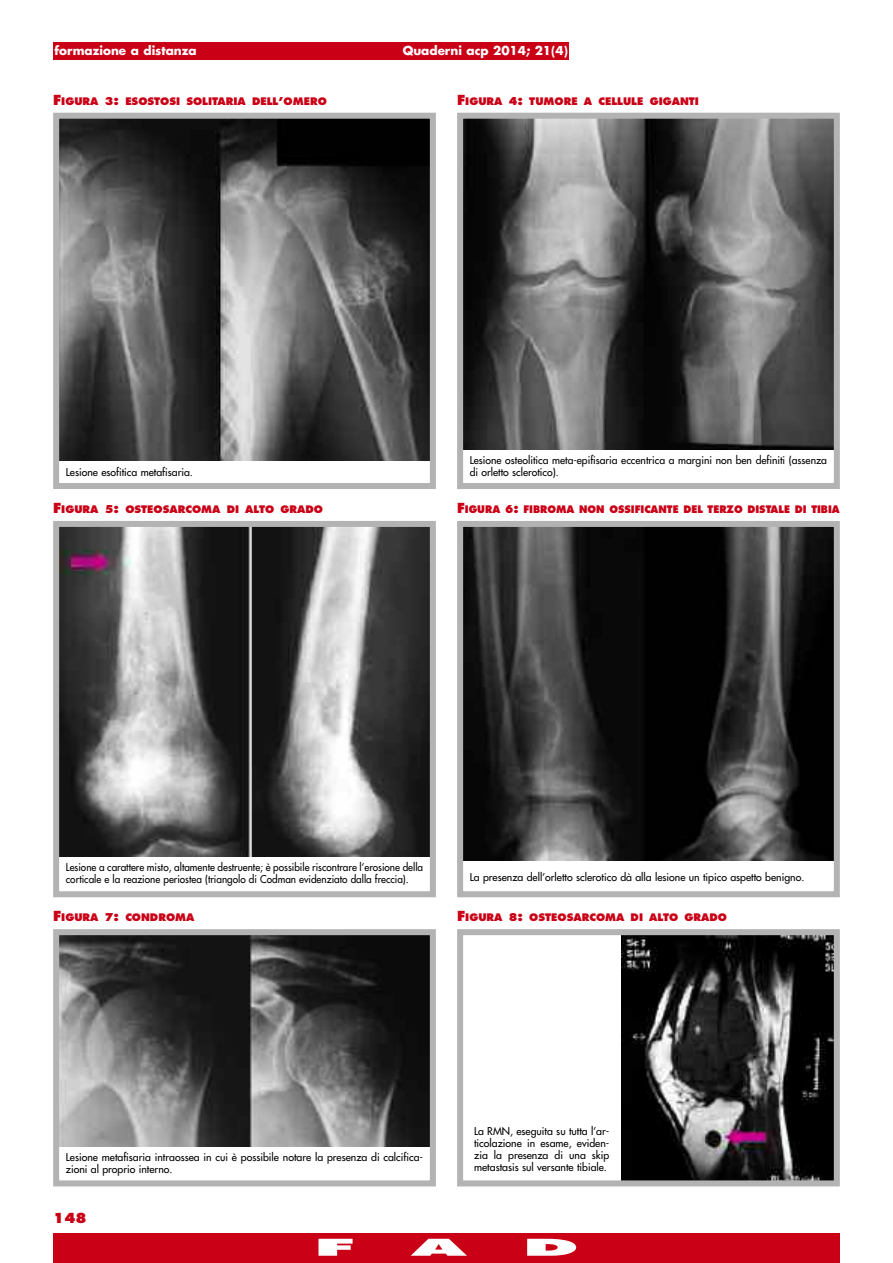
<style>
.page{position:relative;width:893px;height:1263px;background:#fff}
.page>*{position:absolute;margin:0;border:0;box-sizing:border-box;transform-origin:0 0}
.t1{font:800 22.5px "Futura";color:#fff;scale:3 1}
.t2{font:800 13.5px "Futura";color:#ca0016}
.t3{font:700 12px "Futura";color:#fff}
.t4{font:10.5px/12px "Futura";color:#000}
.t5{font:10.5px/12px "Futura";color:#000;scale:.95 1}
.t6{font:800 10.2px "Futura";color:#ca0016}
.t7{font:800 10.2px "Futura";color:#ca0016;scale:.95 1}
.s1{font-size:13.5px}
.s2{font-size:10.5px}
</style>
<div class="page">
<img style="left:60px;top:936px;width:369px;height:210px">
<div style="left:53px;top:43px;width:246px;height:17px;background:#ca0016"></div>
<div style="left:295px;top:43px;width:274px;height:17px;background:#ca0016"></div>
<div style="left:53px;top:1233px;width:787px;height:30px;background:#ca0016"></div>
<img style="left:60px;top:120px;width:369px;height:340px">
<div style="left:53px;top:113px;width:383px;height:376px;border:6px solid #b3b3b3"></div>
<img style="left:464px;top:120px;width:369px;height:330px">
<div style="left:457px;top:113px;width:383px;height:376px;border:6px solid #b3b3b3"></div>
<img style="left:60px;top:528px;width:369px;height:328px">
<div style="left:53px;top:521px;width:383px;height:376px;border:6px solid #b3b3b3"></div>
<div style="left:53px;top:929px;width:383px;height:257px;border:6px solid #b3b3b3"></div>
<img style="left:621px;top:936px;width:212px;height:243px">
<div style="left:457px;top:929px;width:383px;height:257px;border:6px solid #b3b3b3"></div>
<img style="left:464px;top:528px;width:369px;height:332px">
<div style="left:457px;top:521px;width:383px;height:376px;border:6px solid #b3b3b3"></div>
<p class="t3" style="left:55px;top:43px;width:144px">formazione a distanza</p>
<p class="t3" style="left:403px;top:43px;width:167px">Quaderni acp 2014; 21(4)</p>
<p class="t6" style="left:53px;top:94px;width:275px"><span class="s1">F</span>IGURA <span class="s2">3</span><span class="s1">:</span> ESOSTOSI SOLITARIA DELL<span class="s2">’</span>OMERO</p>
<p class="t6" style="left:457px;top:94px;width:243px"><span class="s1">F</span>IGURA <span class="s2">4</span><span class="s1">:</span> TUMORE A CELLULE GIGANTI</p>
<p class="t4" style="left:66px;top:465px;width:129px">Lesione esofitica metafisaria.</p>
<p class="t6" style="left:53px;top:503px;width:271px"><span class="s1">F</span>IGURA <span class="s2">5</span><span class="s1">:</span> OSTEOSARCOMA DI ALTO GRADO</p>
<p class="t4" style="left:470px;top:454px;width:359px">Lesione osteolitica meta-epifisaria eccentrica a margini non ben definiti (assenza di orletto sclerotico).</p>
<p class="t7" style="left:457px;top:503px;width:404px"><span class="s1">F</span>IGURA <span class="s2">6</span><span class="s1">:</span> FIBROMA NON OSSIFICANTE DEL TERZO DISTALE DI TIBIA</p>
<p class="t5" style="left:66px;top:861px;width:377px">Lesione a carattere misto, altamente destruente; è possibile riscontrare l’erosione della corticale e la reazione periostea (triangolo di Codman evidenziato dalla freccia).</p>
<p class="t6" style="left:53px;top:911px;width:143px"><span class="s1">F</span>IGURA <span class="s2">7</span><span class="s1">:</span> CONDROMA</p>
<p class="t6" style="left:457px;top:911px;width:271px"><span class="s1">F</span>IGURA <span class="s2">8</span><span class="s1">:</span> OSTEOSARCOMA DI ALTO GRADO</p>
<p class="t4" style="left:470px;top:871px;width:336px">La presenza dell’orletto sclerotico dà alla lesione un tipico aspetto benigno.</p>
<p class="t4" style="left:66px;top:1151px;width:359px">Lesione metafisaria intraossea in cui è possibile notare la presenza di calcifica&shy;zioni al proprio interno.</p>
<p class="t2" style="left:53px;top:1209px;width:35px">148</p>
<p class="t4" style="left:474px;top:1125px;width:137px;text-align:justify">La RMN, eseguita su tutta l’ar&shy;ticolazione in esame, eviden&shy;zia la presenza di una skip metastasis sul versante tibiale.</p>
<h1 class="t1" style="left:314px;top:1233px;width:15px">F</h1>
<h1 class="t1" style="left:411px;top:1233px;width:20px">A</h1>
<h1 class="t1" style="left:523px;top:1233px;width:20px">D</h1>
</div>
